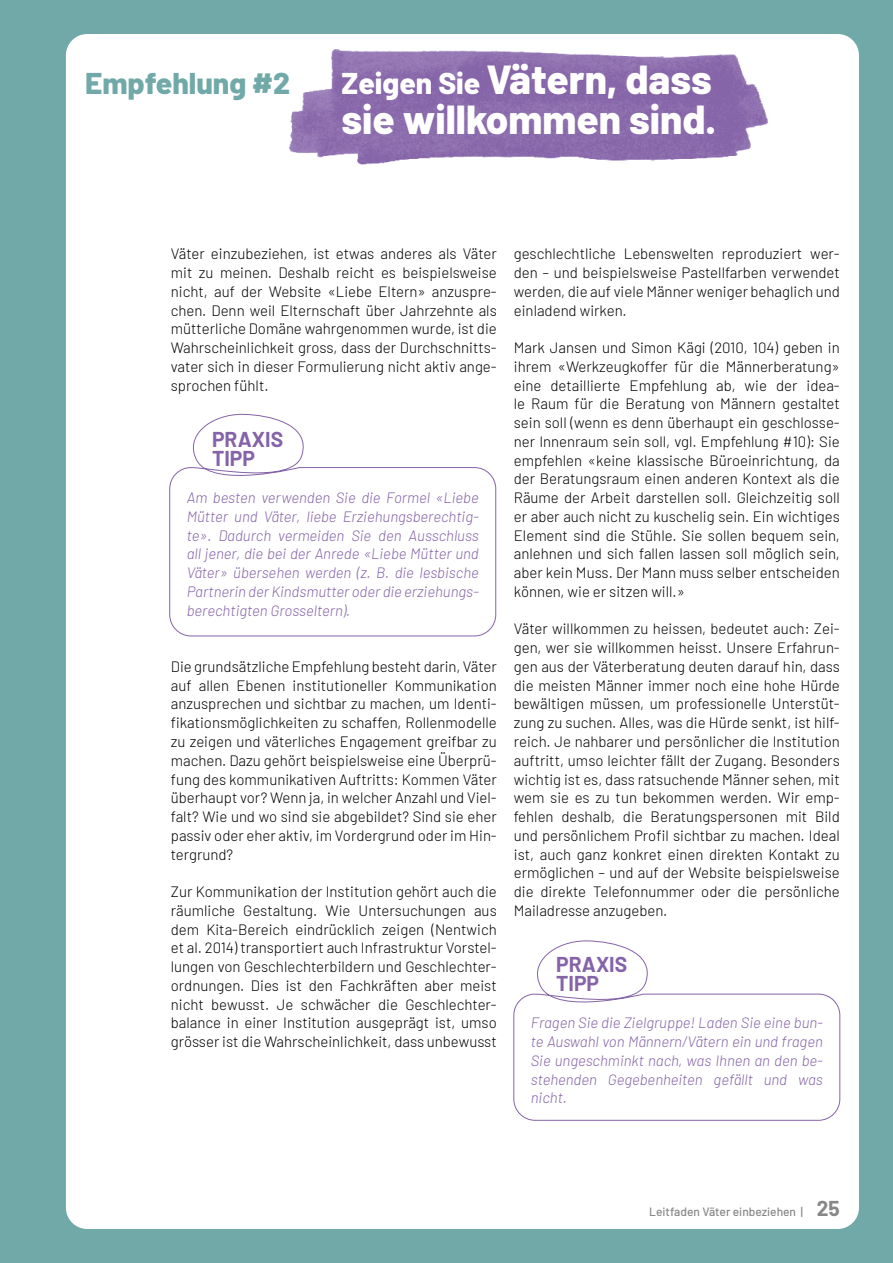
<style>
.page{position:relative;width:893px;height:1263px;background:#71a8a8}
.page>*{position:absolute;margin:0;border:0;box-sizing:border-box;transform-origin:0 0}
.t1{font:800 40.5px/40.5px "Barlow";color:#fff}
.t2{font:800 30px "Barlow";color:#71a8a8}
.t3{font:700 21px/18.8px "Barlow";color:#8563a8}
.t4{font:300 15px/18.8px "Barlow";color:#000;text-align:justify}
.t5{font:italic 300 15px/18.8px "Barlow";color:#8563a8;text-align:justify}
.t6{font:500 12px "Barlow";color:#878787}
.s1{font-size:30px}
.s2{font-weight:700;font-size:21px}
</style>
<div class="page">
<div style="left:66px;top:34px;width:793px;height:1195px;background:#fff;border-radius:21px"></div>
<img style="left:290px;top:49px;width:478px;height:116px">
<svg style="left:169px;top:414px;width:327px;height:223px"></svg>
<svg style="left:513px;top:940px;width:328px;height:181px"></svg>
<h2 class="t2" style="left:85px;top:60px;width:207px">Empfehlung #2</h2>
<h1 class="t1" style="left:342px;top:56px;width:376px"><span class="s1">Zeigen Sie</span> Vätern, dass sie willkommen sind.</h1>
<p class="t4" style="left:171px;top:244px;width:328px">Väter einzubeziehen, ist etwas anderes als Väter mit zu meinen. Deshalb reicht es beispielsweise nicht, auf der Website «Liebe Eltern» anzuspre&shy;chen. Denn weil Elternschaft über Jahrzehnte als mütterliche Domäne wahrgenommen wurde, ist die Wahrscheinlichkeit gross, dass der Durchschnitts&shy;vater sich in dieser Formulierung nicht aktiv ange&shy;sprochen fühlt.</p>
<h3 class="t3" style="left:212px;top:428px;width:73px">PRAXIS<br>TIPP</h3>
<p class="t5" style="left:187px;top:487px;width:293px">Am besten verwenden Sie die Formel «Liebe Mütter und Väter, liebe Erziehungsberechtig&shy;te». Dadurch vermeiden Sie den Ausschluss all jener, die bei der Anrede «Liebe Mütter und Väter» übersehen werden (z. B. die lesbische Partnerin der Kindsmutter oder die erziehungs&shy;berechtigten Grosseltern).</p>
<p class="t4" style="left:171px;top:656px;width:328px">Die grundsätzliche Empfehlung besteht darin, Väter auf allen Ebenen institutioneller Kommunikation anzusprechen und sichtbar zu machen, um Identi&shy;fikationsmöglichkeiten zu schaffen, Rollenmodelle zu zeigen und väterliches Engagement greifbar zu machen. Dazu gehört beispielsweise eine Überprü&shy;fung des kommunikativen Auftritts: Kommen Väter überhaupt vor? Wenn ja, in welcher Anzahl und Viel&shy;falt? Wie und wo sind sie abgebildet? Sind sie eher passiv oder eher aktiv, im Vordergrund oder im Hin&shy;tergrund?</p>
<p class="t4" style="left:171px;top:881px;width:328px">Zur Kommunikation der Institution gehört auch die räumliche Gestaltung. Wie Untersuchungen aus dem Kita-Bereich eindrücklich zeigen (Nentwich et al. 2014) transportiert auch Infrastruktur Vorstel&shy;lungen von Geschlechterbildern und Geschlechter&shy;ordnungen. Dies ist den Fachkräften aber meist nicht bewusst. Je schwächer die Geschlechter&shy;balance in einer Institution ausgeprägt ist, umso grösser ist die Wahrscheinlichkeit, dass unbewusst</p>
<p class="t4" style="left:514px;top:244px;width:328px">geschlechtliche Lebenswelten reproduziert wer&shy;den – und beispielsweise Pastellfarben verwendet werden, die auf viele Männer weniger behaglich und einladend wirken.</p>
<p class="t4" style="left:514px;top:337px;width:328px">Mark Jansen und Simon Kägi (2010, 104) geben in ihrem «Werkzeugkoffer für die Männerberatung» eine detaillierte Empfehlung ab, wie der idea&shy;le Raum für die Beratung von Männern gestaltet sein soll (wenn es denn überhaupt ein geschlosse&shy;ner Innenraum sein soll, vgl. Empfehlung #10): Sie empfehlen «keine klassische Büroeinrichtung, da der Beratungsraum einen anderen Kontext als die Räume der Arbeit darstellen soll. Gleichzeitig soll er aber auch nicht zu kuschelig sein. Ein wichtiges Element sind die Stühle. Sie sollen bequem sein, anlehnen und sich fallen lassen soll möglich sein, aber kein Muss. Der Mann muss selber entscheiden können, wie er sitzen will.»</p>
<p class="t4" style="left:514px;top:619px;width:327px">Väter willkommen zu heissen, bedeutet auch: Zei&shy;gen, wer sie willkommen heisst. Unsere Erfahrun&shy;gen aus der Väterberatung deuten darauf hin, dass die meisten Männer immer noch eine hohe Hürde bewältigen müssen, um professionelle Unterstüt&shy;zung zu suchen. Alles, was die Hürde senkt, ist hilf&shy;reich. Je nahbarer und persönlicher die Institution auftritt, umso leichter fällt der Zugang. Besonders wichtig ist es, dass ratsuchende Männer sehen, mit wem sie es zu tun bekommen werden. Wir emp&shy;fehlen deshalb, die Beratungspersonen mit Bild und persönlichem Profil sichtbar zu machen. Ideal ist, auch ganz konkret einen direkten Kontakt zu ermöglichen – und auf der Website beispielsweise die direkte Telefonnummer oder die persönliche Mailadresse anzugeben.</p>
<h3 class="t3" style="left:556px;top:953px;width:73px">PRAXIS<br>TIPP</h3>
<p class="t5" style="left:531px;top:1012px;width:294px">Fragen Sie die Zielgruppe! Laden Sie eine bun&shy;te Auswahl von Männern/Vätern ein und fragen Sie ungeschminkt nach, was Ihnen an den be&shy;stehenden Gegebenheiten gefällt und was nicht.</p>
<p class="t6" style="left:649px;top:1203px;width:192px">Leitfaden Väter einbeziehen | <span class="s2">25</span></p>
</div>
